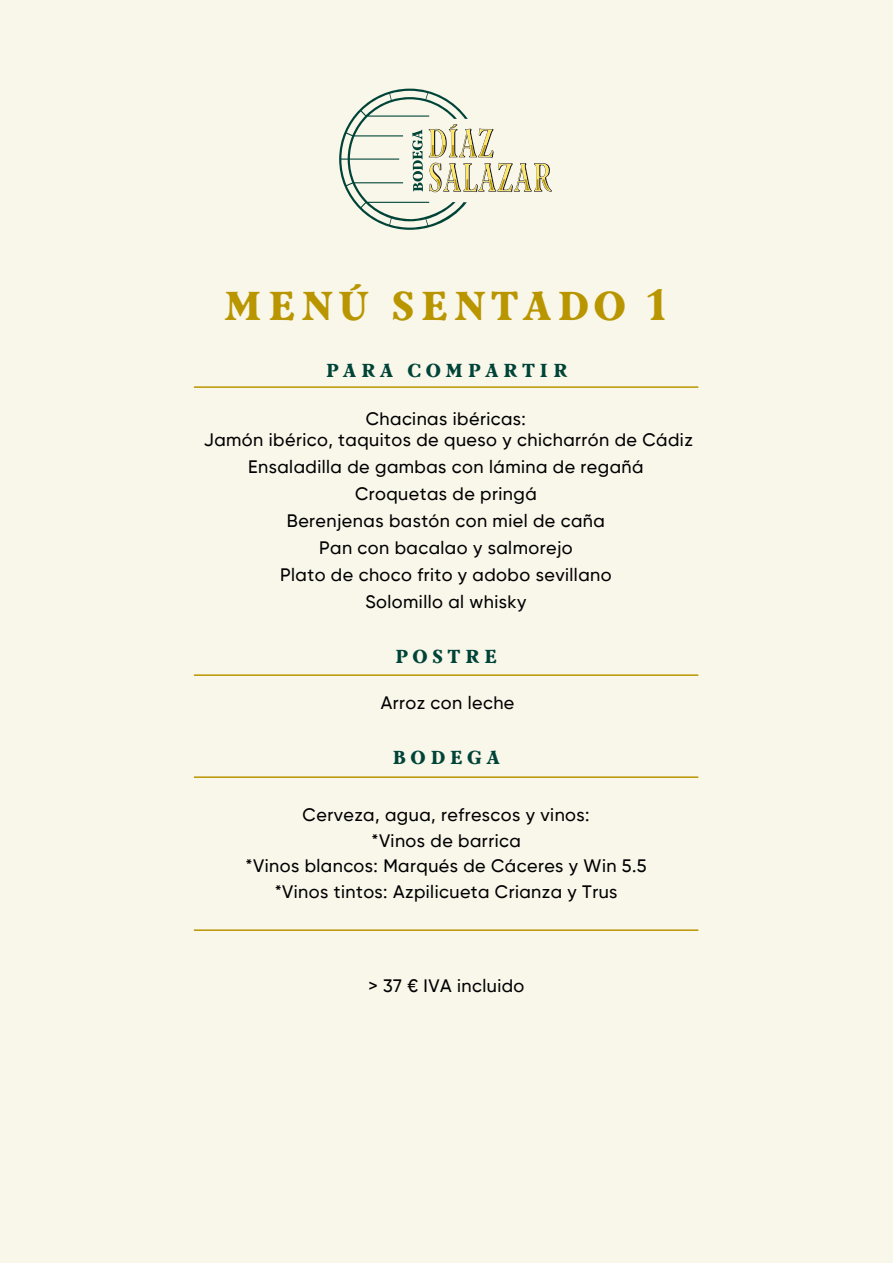
<style>
.page{position:relative;width:893px;height:1263px;background:#f9f6ea}
.page>*{position:absolute;margin:0;border:0;box-sizing:border-box;transform-origin:0 0}
.t1{font:900 45px "Ademo W00";letter-spacing:.1em;color:#b99600}
.t2{font:900 21px "Ademo W00";letter-spacing:.2em;color:#004438}
.t3{font:500 18px/27px "Gilroy";letter-spacing:.025em;color:#000001;text-align:center}
</style>
<div class="page">
<svg style="left:339px;top:89px;width:213px;height:141px"></svg>
<hr style="left:194px;top:674px;width:504px;height:2px;background:#b99600">
<hr style="left:194px;top:776px;width:504px;height:2px;background:#b99600">
<hr style="left:194px;top:386px;width:504px;height:2px;background:#b99600">
<hr style="left:194px;top:929px;width:504px;height:2px;background:#b99600">
<h1 class="t1" style="left:224px;top:279px;width:445px">MENÚ SENTADO 1</h1>
<p class="t2" style="left:325px;top:358px;width:244px">PARA COMPARTIR</p>
<p class="t3" style="left:204px;top:408px;width:490px;line-height:21px">Chacinas ibéricas:<br>Jamón ibérico, taquitos de queso y chicharrón de Cádiz</p>
<p class="t3" style="left:248px;top:453px;width:397px">Ensaladilla de gambas con lámina de regañá<br>Croquetas de pringá<br>Berenjenas bastón con miel de caña<br>Pan con bacalao y salmorejo<br>Plato de choco frito y adobo sevillano<br>Solomillo al whisky</p>
<p class="t2" style="left:395px;top:644px;width:104px">POSTRE</p>
<p class="t3" style="left:381px;top:689px;width:135px">Arroz con leche</p>
<p class="t2" style="left:392px;top:745px;width:109px">BODEGA</p>
<p class="t3" style="left:246px;top:802px;width:403px;line-height:25.5px">Cerveza, agua, refrescos y vinos:<br>*Vinos de barrica<br>*Vinos blancos: Marqués de Cáceres y Win 5.5 *Vinos tintos: Azpilicueta Crianza y Trus</p>
<p class="t3" style="left:368px;top:972px;width:158px">&gt; 37 € IVA incluido</p>
</div>
